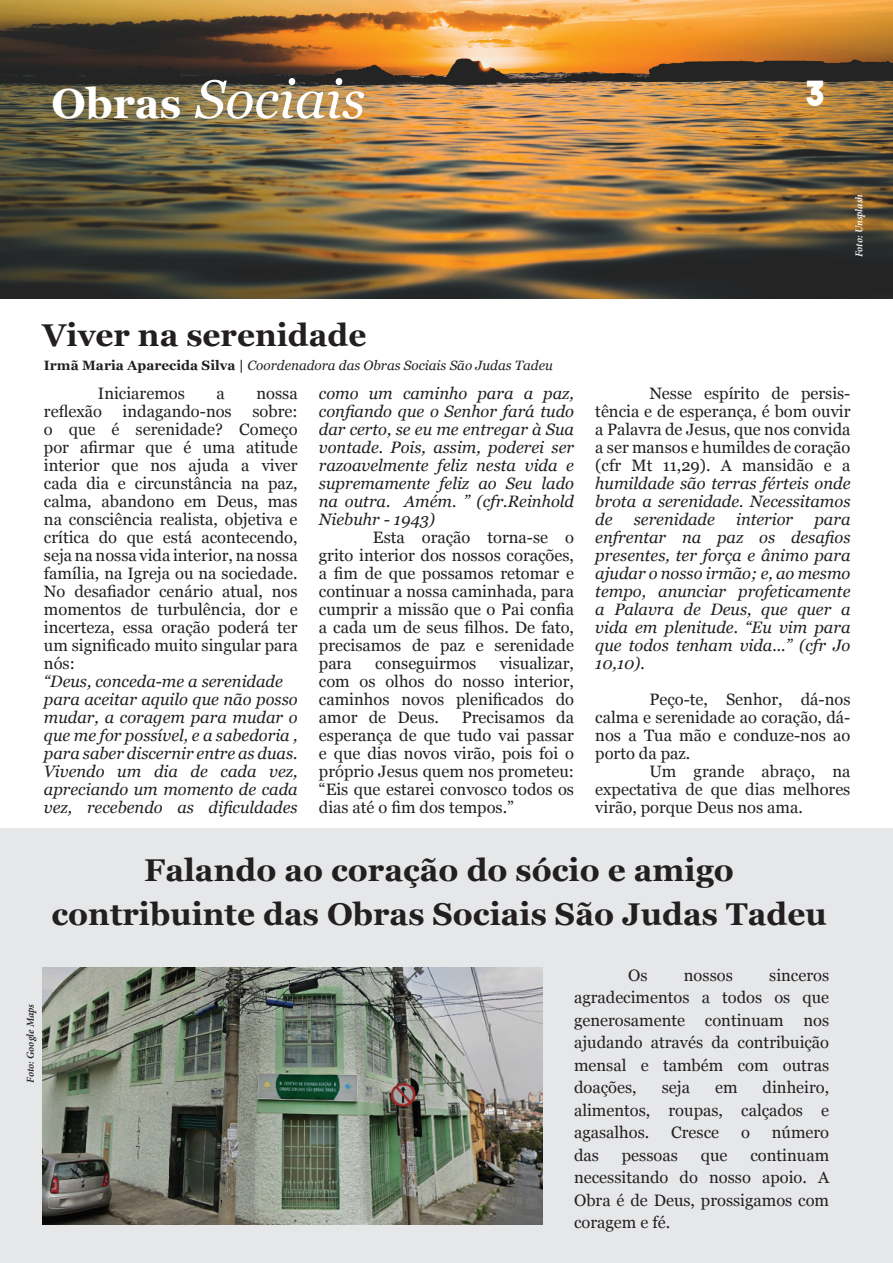
<style>
.page{position:relative;width:893px;height:1263px;background:#fff}
.page>*{position:absolute;margin:0;border:0;box-sizing:border-box;transform-origin:0 0}
.t1{font:italic 54px "Georgia";color:#fff}
.t2{font:34.5px "The Bold Font";color:#fff}
.t3{font:700 31.5px/43.5px "Georgia";color:#231f20;text-align:center}
.t4{font:16.5px/18px "Georgia";color:#231f20;text-align:justify}
.t5{font:italic 16.5px/18px "Georgia";color:#231f20;text-align:justify}
.t6{font:italic 13.5px "Georgia";color:#231f20}
.t7{font:italic 600 10.5px "Minion Pro";letter-spacing:-.005em;color:#231f20}
.t8{font:italic 600 10.5px "Minion Pro";letter-spacing:-.01em;color:#fff}
.s1{font-weight:700;font-style:normal;font-size:42px}
.s2{font-weight:700;font-style:normal}
</style>
<div class="page">
<div style="left:0;top:828px;width:893px;height:435px;background:#e6e7e9"></div>
<img style="left:0;top:0;width:893px;height:298px">
<img style="left:43px;top:967px;width:499px;height:257px">
<h1 class="t1" style="left:51px;top:65px;width:315px"><span class="s1">Obras</span> Sociais</h1>
<h2 class="t2" style="left:805px;top:72px;width:22px">3</h2>
<h3 class="t3" style="left:43px;top:313px;width:325px">Viver na serenidade</h3>
<p class="t6" style="left:44px;top:357px;width:510px"><span class="s2">Irmã Maria Aparecida Silva |</span> Coordenadora das Obras Sociais São Judas Tadeu</p>
<p class="t8" style="left:852px;top:257px;width:64px;rotate:-90deg">Foto: Unsplash</p>
<p class="t4" style="left:98px;top:384px;width:88px">Iniciaremos</p>
<p class="t4" style="left:216px;top:384px;width:10px">a</p>
<p class="t4" style="left:256px;top:384px;width:43px">nossa</p>
<p class="t4" style="left:44px;top:402px;width:59px">reflexão</p>
<p class="t4" style="left:123px;top:402px;width:111px">indagando-nos</p>
<p class="t4" style="left:44px;top:402px;width:255px;text-indent:209px">sobre: o que é serenidade? Começo por afirmar que é uma atitude interior que nos ajuda a viver cada dia e circunstância na paz, calma, abandono em Deus, mas na consciência realista, objetiva e crítica do que está acontecendo, seja na nossa vida interior, na nossa família, na Igreja ou na sociedade.<br>No desafiador cenário atual, nos momentos de turbulência, dor e incerteza, essa oração poderá ter um significado muito singular para nós:</p>
<p class="t5" style="left:44px;top:672px;width:255px;text-align:left">“Deus, conceda-me a serenidade para aceitar aquilo que não posso mudar, a coragem para mudar o que me for possível, e a sabedoria , para saber discernir entre as duas.<br>Vivendo um dia de cada vez, apreciando um momento de cada vez, recebendo as dificuldades</p>
<p class="t5" style="left:319px;top:384px;width:257px">como um caminho para a paz, confiando que o Senhor fará tudo dar certo, se eu me entregar à Sua vontade. Pois, assim, poderei ser razoavelmente feliz nesta vida e supremamente feliz ao Seu lado na outra. Amém. ” (cfr.Reinhold Niebuhr - 1943)</p>
<p class="t4" style="left:319px;top:528px;width:257px;text-indent:54px">Esta oração torna-se o grito interior dos nossos corações, a fim de que possamos retomar e continuar a nossa caminhada, para cumprir a missão que o Pai confia a cada um de seus filhos. De fato, precisamos de paz e serenidade para</p>
<p class="t4" style="left:319px;top:654px;width:257px;text-indent:181px">visualizar, com os olhos do nosso interior, caminhos novos plenificados do amor de Deus.</p>
<p class="t4" style="left:375px;top:654px;width:103px">conseguirmos</p>
<p class="t4" style="left:319px;top:708px;width:257px;text-indent:143px">Precisamos da esperança de que tudo vai passar e que dias novos virão, pois foi o próprio Jesus quem nos prometeu: “Eis que estarei convosco todos os dias até o fim dos tempos.”</p>
<p class="t4" style="left:595px;top:384px;width:257px;text-indent:54px">Nesse espírito de persis&shy;tência e de esperança, é bom ouvir a Palavra de Jesus, que nos convida a ser mansos e humildes de coração (cfr Mt 11,29). A mansidão e a</p>
<p class="t5" style="left:595px;top:474px;width:257px">humildade são terras férteis onde brota a serenidade. Necessitamos de</p>
<p class="t5" style="left:634px;top:510px;width:83px">serenidade</p>
<p class="t5" style="left:736px;top:510px;width:59px">interior</p>
<p class="t5" style="left:595px;top:510px;width:257px;text-indent:219px">para enfrentar na paz os desafios presentes, ter força e ânimo para ajudar o nosso irmão; e, ao mesmo tempo, anunciar profeticamente a Palavra de Deus, que quer a vida em plenitude. “Eu vim para que todos tenham vida...” (cfr Jo 10,10).</p>
<p class="t4" style="left:595px;top:690px;width:257px;text-indent:54px">Peço-te, Senhor, dá-nos calma e serenidade ao coração, dá&shy;nos a Tua mão e conduze-nos ao porto da paz.</p>
<p class="t4" style="left:595px;top:762px;width:257px;text-indent:54px">Um grande abraço, na expectativa de que dias melhores virão, porque Deus nos ama.</p>
<h3 class="t3" style="left:52px;top:849px;width:777px">Falando ao coração do sócio e amigo contribuinte das Obras Sociais São Judas Tadeu</h3>
<p class="t7" style="left:23px;top:1082px;width:80px;rotate:-90deg">Foto: Google Maps</p>
<p class="t4" style="left:574px;top:964px;width:257px;line-height:22.5px;text-indent:195px">sinceros agradecimentos a todos os que generosamente continuam nos ajudando através da contribuição mensal e também com outras doações,</p>
<p class="t4" style="left:628px;top:966px;width:21px">Os</p>
<p class="t4" style="left:684px;top:966px;width:50px">nossos</p>
<p class="t4" style="left:574px;top:1077px;width:257px;line-height:22.5px;text-indent:189px">dinheiro, alimentos, roupas, calçados e agasalhos.</p>
<p class="t4" style="left:662px;top:1079px;width:30px">seja</p>
<p class="t4" style="left:715px;top:1079px;width:24px">em</p>
<p class="t4" style="left:671px;top:1124px;width:49px">Cresce</p>
<p class="t4" style="left:741px;top:1124px;width:10px">o</p>
<p class="t4" style="left:772px;top:1124px;width:59px">número</p>
<p class="t4" style="left:574px;top:1146px;width:26px">das</p>
<p class="t4" style="left:622px;top:1146px;width:57px">pessoas</p>
<p class="t4" style="left:701px;top:1146px;width:28px">que</p>
<p class="t4" style="left:574px;top:1144px;width:257px;line-height:22.5px;text-indent:176px">continuam necessitando do nosso apoio. A Obra é de Deus, prossigamos com coragem e fé.</p>
</div>
